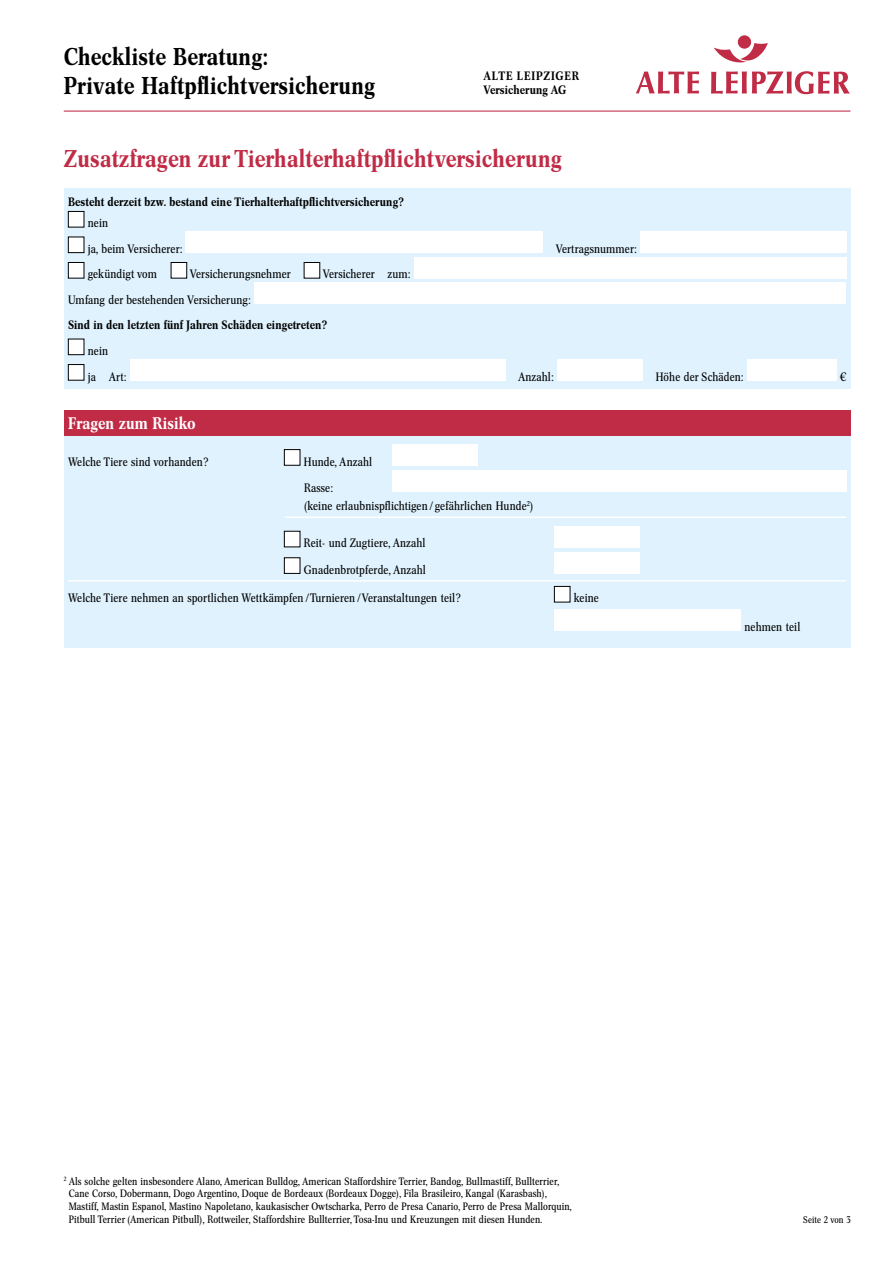
<style>
.page{position:relative;width:893px;height:1263px;background:#fff}
.page>*{position:absolute;margin:0;border:0;box-sizing:border-box;transform-origin:0 0}
.t1{font:500 24px/28.8px "Concorde Nova BQ";letter-spacing:.01em;color:#000}
.t2{font:500 24px "Concorde Nova BQ";letter-spacing:.01em;color:#c02b46}
.t3{font:500 16.5px "Concorde Nova BQ";letter-spacing:.01em;color:#fff}
.t4{font:12px/25.5px "Concorde Nova BQ";letter-spacing:.01em;color:#000}
.t5{font:500 12px/13.5px "Concorde Nova BQ";letter-spacing:.01em;color:#000}
.t6{font:10.5px/12.6px "Concorde Nova BQ";letter-spacing:.01em;color:#000}
.t7{font:9.45px "Concorde Nova BQ";letter-spacing:.01em;color:#000}
</style>
<div class="page">
<div style="left:64px;top:188px;width:786px;height:201px;background:#dff2fd"></div>
<div style="left:64px;top:410px;width:786px;height:238px;background:#dff2fd"></div>
<div style="left:738px;top:35px;width:13px;height:14px;background:#c02b46;border-radius:50%"></div>
<svg style="left:714px;top:43px;width:54px;height:20px"></svg>
<svg style="left:636px;top:71px;width:63px;height:23px"></svg>
<svg style="left:711px;top:71px;width:139px;height:23px"></svg>
<hr style="left:64px;top:111px;width:786px;height:1px;background:#c02b46">
<div style="left:68px;top:211px;width:16px;height:16px;background:#fff"></div>
<div style="left:68px;top:211px;width:16px;height:16px;border:1px solid #000"></div>
<div style="left:68px;top:237px;width:16px;height:16px;background:#fff"></div>
<div style="left:68px;top:237px;width:16px;height:16px;border:1px solid #000"></div>
<div style="left:186px;top:232px;width:357px;height:21px;background:#fff"></div>
<div style="left:640px;top:232px;width:207px;height:21px;background:#fff"></div>
<div style="left:68px;top:262px;width:16px;height:16px;background:#fff"></div>
<div style="left:68px;top:262px;width:16px;height:16px;border:1px solid #000"></div>
<div style="left:171px;top:262px;width:16px;height:16px;background:#fff"></div>
<div style="left:171px;top:262px;width:16px;height:16px;border:1px solid #000"></div>
<div style="left:304px;top:262px;width:16px;height:16px;background:#fff"></div>
<div style="left:304px;top:262px;width:16px;height:16px;border:1px solid #000"></div>
<div style="left:414px;top:257px;width:432px;height:21px;background:#fff"></div>
<div style="left:254px;top:283px;width:592px;height:21px;background:#fff"></div>
<div style="left:68px;top:339px;width:16px;height:16px;background:#fff"></div>
<div style="left:68px;top:339px;width:16px;height:16px;border:1px solid #000"></div>
<div style="left:68px;top:365px;width:16px;height:15px;background:#fff"></div>
<div style="left:68px;top:364px;width:16px;height:16px;border:1px solid #000"></div>
<div style="left:130px;top:359px;width:375px;height:21px;background:#fff"></div>
<div style="left:557px;top:359px;width:85px;height:21px;background:#fff"></div>
<div style="left:747px;top:359px;width:89px;height:21px;background:#fff"></div>
<div style="left:64px;top:410px;width:786px;height:26px;background:#c02b46"></div>
<hr style="left:285px;top:516px;width:561px;height:2px;background:#fff">
<hr style="left:68px;top:580px;width:778px;height:2px;background:#fff">
<div style="left:284px;top:450px;width:16px;height:15px;background:#fff"></div>
<div style="left:284px;top:449px;width:16px;height:16px;border:1px solid #000"></div>
<div style="left:392px;top:444px;width:85px;height:21px;background:#fff"></div>
<div style="left:392px;top:471px;width:454px;height:21px;background:#fff"></div>
<div style="left:284px;top:531px;width:16px;height:16px;background:#fff"></div>
<div style="left:284px;top:531px;width:16px;height:16px;border:1px solid #000"></div>
<div style="left:554px;top:526px;width:85px;height:21px;background:#fff"></div>
<div style="left:284px;top:558px;width:16px;height:15px;background:#fff"></div>
<div style="left:284px;top:557px;width:16px;height:17px;border:1px solid #000"></div>
<div style="left:554px;top:552px;width:85px;height:22px;background:#fff"></div>
<div style="left:554px;top:586px;width:16px;height:16px;background:#fff"></div>
<div style="left:554px;top:586px;width:16px;height:16px;border:1px solid #000"></div>
<div style="left:554px;top:610px;width:187px;height:21px;background:#fff"></div>
<h1 class="t1" style="left:64px;top:43px;width:313px">Checkliste Beratung:<br>Private Haftpflichtversicherung</h1>
<p class="t5" style="left:483px;top:70px;width:97px">ALTE LEIPZIGER<br>Versicherung AG</p>
<h1 class="t2" style="left:64px;top:145px;width:499px">Zusatzfragen zur Tierhalterhaftpflichtversicherung</h1>
<p class="t5" style="left:68px;top:196px;width:338px">Besteht derzeit bzw. bestand eine Tierhalterhaftpflichtversicherung?</p>
<p class="t4" style="left:88px;top:211px;width:96px">nein<br>ja, beim Versicherer:</p>
<p class="t4" style="left:556px;top:236px;width:82px">Vertragsnummer:</p>
<p class="t4" style="left:88px;top:262px;width:71px">gekündigt vom</p>
<p class="t4" style="left:190px;top:262px;width:103px">Versicherungsnehmer</p>
<p class="t4" style="left:323px;top:262px;width:89px">Versicherer zum:</p>
<p class="t4" style="left:68px;top:287px;width:184px">Umfang der bestehenden Versicherung:</p>
<p class="t5" style="left:68px;top:319px;width:261px">Sind in den letzten fünf Jahren Schäden eingetreten?</p>
<p class="t4" style="left:88px;top:338px;width:40px">nein<br>ja Art:</p>
<p class="t4" style="left:518px;top:364px;width:37px">Anzahl:</p>
<p class="t4" style="left:656px;top:364px;width:89px">Höhe der Schäden:</p>
<p class="t4" style="left:840px;top:364px;width:8px">€</p>
<h2 class="t3" style="left:68px;top:414px;width:129px">Fragen zum Risiko</h2>
<p class="t4" style="left:68px;top:449px;width:142px">Welche Tiere sind vorhanden?</p>
<p class="t4" style="left:304px;top:449px;width:70px">Hunde, Anzahl</p>
<p class="t4" style="left:304px;top:479px;width:230px;line-height:18px">Rasse:<br>(keine erlaubnispflichtigen / gefährlichen Hunde<sup>2</sup>)</p>
<p class="t4" style="left:304px;top:530px;width:123px">Reit- und Zugtiere, Anzahl</p>
<p class="t4" style="left:304px;top:557px;width:124px">Gnadenbrotpferde, Anzahl</p>
<p class="t4" style="left:68px;top:585px;width:394px">Welche Tiere nehmen an sportlichen Wettkämpfen /Turnieren /Veranstaltungen teil?</p>
<p class="t4" style="left:574px;top:585px;width:27px">keine</p>
<p class="t4" style="left:744px;top:614px;width:57px">nehmen teil</p>
<p class="t6" style="left:69px;top:1175px;width:504px;text-indent:-5px"><sup>2</sup> Als solche gelten insbesondere Alano, American Bulldog, American Staffordshire Terrier, Bandog, Bullmastiff, Bullterrier, Cane Corso, Dobermann, Dogo Argentino, Doque de Bordeaux (Bordeaux Dogge), Fila Brasileiro, Kangal (Karasbash), Mastiff, Mastin Espanol, Mastino Napoletano, kaukasischer Owtscharka, Perro de Presa Canario, Perro de Presa Mallorquin, Pitbull Terrier (American Pitbull), Rottweiler, Staffordshire Bullterrier, Tosa-Inu und Kreuzungen mit diesen Hunden.</p>
<p class="t7" style="left:803px;top:1214px;width:49px">Seite 2 von 3</p>
</div>
